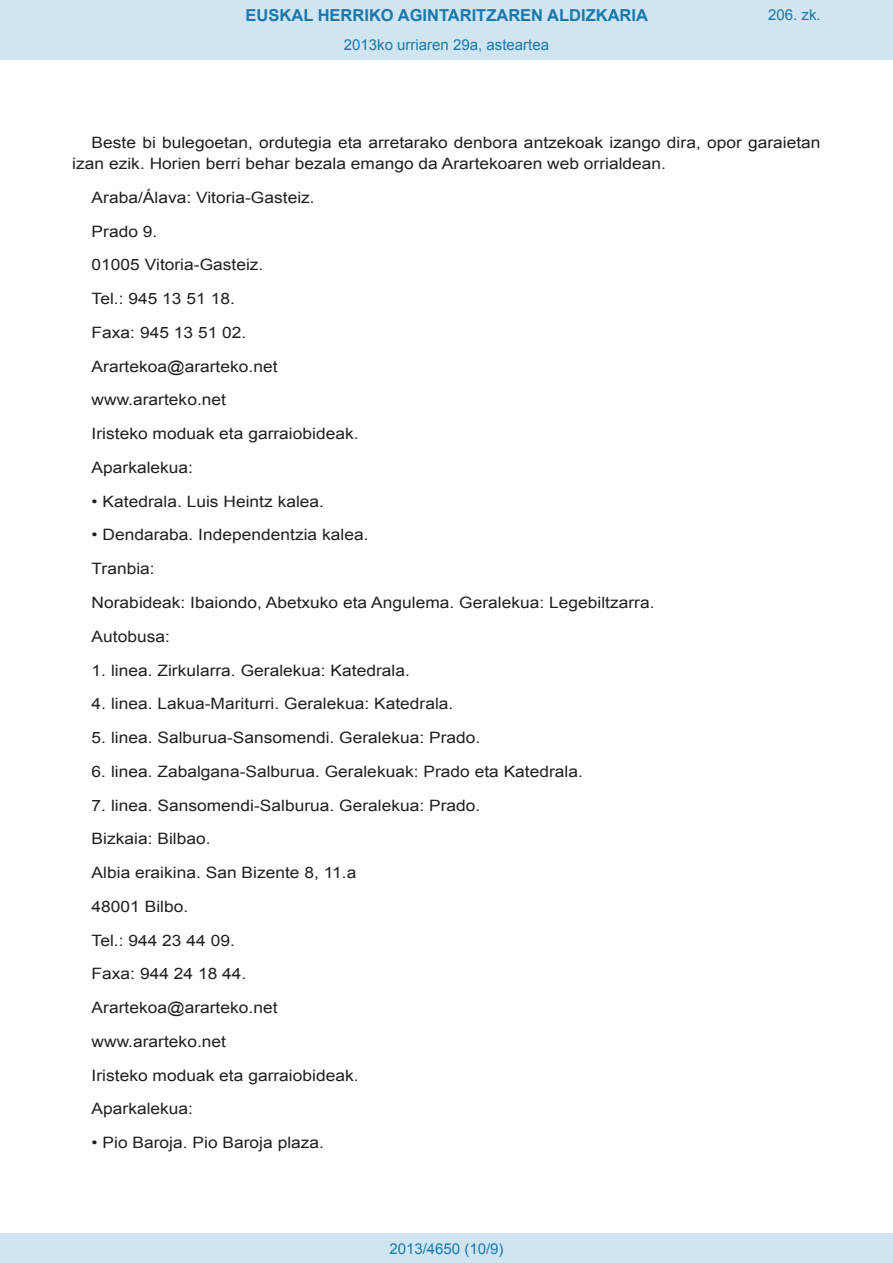
<style>
.page{position:relative;width:893px;height:1263px;background:#fff}
.page>*{position:absolute;margin:0;border:0;box-sizing:border-box;transform-origin:0 0}
.t1{font:700 16.5px "Arial";color:#1879ad}
.BOPVDetalle{font:15.6px/21px "Arial";color:#231f20;scale:1.11 1}
.Paginacion_Centro{font:15px "Arial";color:#1879ad}
</style>
<div class="page">
<div style="left:0;top:0;width:893px;height:60px;background:#d0e5f0"></div>
<div style="left:0;top:1233px;width:893px;height:30px;background:#d0e5f0"></div>
<p class="t1" style="left:246px;top:4px;width:404px">EUSKAL HERRIKO AGINTARITZAREN ALDIZKARIA</p>
<p class="Paginacion_Centro" style="left:344px;top:35px;width:207px">2013ko urriaren 29a, asteartea</p>
<p class="Paginacion_Centro" style="left:768px;top:5px;width:54px">206. zk.</p>
<p class="BOPVDetalle" style="left:72px;top:132px;width:676px;text-indent:19px">Beste bi bulegoetan, ordutegia eta arretarako denbora antzekoak izango dira, opor garaietan izan ezik. Horien berri behar bezala emango da Arartekoaren web orrialdean.</p>
<p class="BOPVDetalle" style="left:92px;top:187px;width:202px">Araba/Álava: Vitoria-Gasteiz.</p>
<p class="BOPVDetalle" style="left:92px;top:221px;width:61px">Prado 9.</p>
<p class="BOPVDetalle" style="left:92px;top:255px;width:156px">01005 Vitoria-Gasteiz.</p>
<p class="BOPVDetalle" style="left:92px;top:288px;width:130px">Tel.: 945 13 51 18.</p>
<p class="BOPVDetalle" style="left:92px;top:322px;width:141px">Faxa: 945 13 51 02.</p>
<p class="BOPVDetalle" style="left:92px;top:356px;width:169px">Arartekoa@ararteko.net</p>
<p class="BOPVDetalle" style="left:92px;top:390px;width:123px">www.ararteko.net</p>
<p class="BOPVDetalle" style="left:92px;top:423px;width:242px">Iristeko moduak eta garraiobideak.</p>
<p class="BOPVDetalle" style="left:92px;top:457px;width:93px">Aparkalekua:</p>
<p class="BOPVDetalle" style="left:92px;top:491px;width:211px">• Katedrala. Luis Heintz kalea.</p>
<p class="BOPVDetalle" style="left:92px;top:525px;width:251px">• Dendaraba. Independentzia kalea.</p>
<p class="BOPVDetalle" style="left:92px;top:558px;width:58px">Tranbia:</p>
<p class="BOPVDetalle" style="left:92px;top:592px;width:509px">Norabideak: Ibaiondo, Abetxuko eta Angulema. Geralekua: Legebiltzarra.</p>
<p class="BOPVDetalle" style="left:92px;top:626px;width:72px">Autobusa:</p>
<p class="BOPVDetalle" style="left:92px;top:660px;width:288px">1. linea. Zirkularra. Geralekua: Katedrala.</p>
<p class="BOPVDetalle" style="left:92px;top:693px;width:327px">4. linea. Lakua-Mariturri. Geralekua: Katedrala.</p>
<p class="BOPVDetalle" style="left:92px;top:727px;width:352px">5. linea. Salburua-Sansomendi. Geralekua: Prado.</p>
<p class="BOPVDetalle" style="left:92px;top:761px;width:444px">6. linea. Zabalgana-Salburua. Geralekuak: Prado eta Katedrala.</p>
<p class="BOPVDetalle" style="left:92px;top:795px;width:352px">7. linea. Sansomendi-Salburua. Geralekua: Prado.</p>
<p class="BOPVDetalle" style="left:92px;top:828px;width:109px">Bizkaia: Bilbao.</p>
<p class="BOPVDetalle" style="left:92px;top:862px;width:240px">Albia eraikina. San Bizente 8, 11.a</p>
<p class="BOPVDetalle" style="left:92px;top:896px;width:89px">48001 Bilbo.</p>
<p class="BOPVDetalle" style="left:92px;top:930px;width:130px">Tel.: 944 23 44 09.</p>
<p class="BOPVDetalle" style="left:92px;top:963px;width:141px">Faxa: 944 24 18 44.</p>
<p class="BOPVDetalle" style="left:92px;top:997px;width:169px">Arartekoa@ararteko.net</p>
<p class="BOPVDetalle" style="left:92px;top:1031px;width:123px">www.ararteko.net</p>
<p class="BOPVDetalle" style="left:92px;top:1065px;width:242px">Iristeko moduak eta garraiobideak.</p>
<p class="BOPVDetalle" style="left:92px;top:1098px;width:93px">Aparkalekua:</p>
<p class="BOPVDetalle" style="left:92px;top:1132px;width:211px">• Pio Baroja. Pio Baroja plaza.</p>
<p class="Paginacion_Centro" style="left:389px;top:1238px;width:116px">2013/4650 (10/9)</p>
</div>
